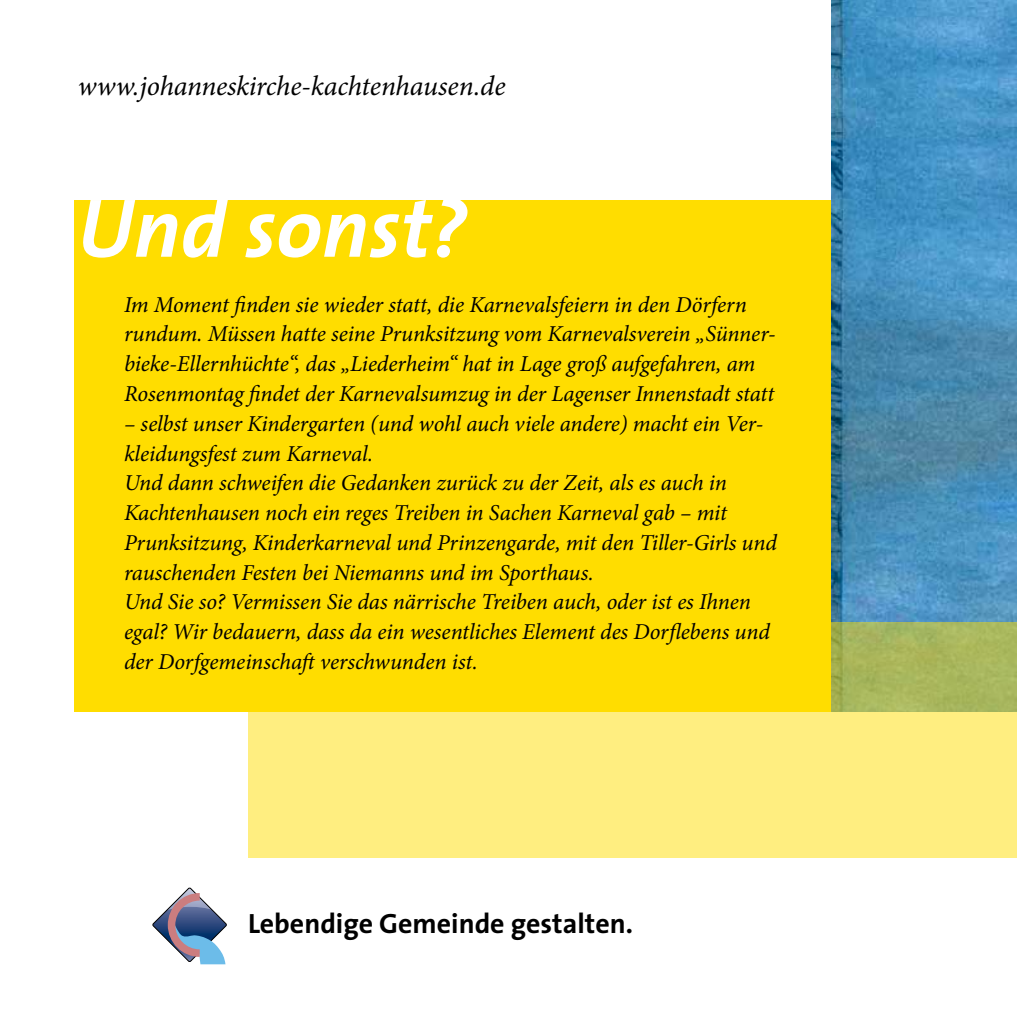
<style>
.page{position:relative;width:1017px;height:1017px;background:#fff}
.page>*{position:absolute;margin:0;border:0;box-sizing:border-box;transform-origin:0 0}
.t1{font:italic 700 84px "The Sans";color:#fff}
.t2{font:italic 28px "Minion Pro";letter-spacing:-.01em;color:#000}
.t3{font:700 28px "The Sans";color:#000}
.t4{font:italic 22.75px/29.8px "Minion Pro";letter-spacing:-.005em;color:#000}
</style>
<div class="page">
<div style="left:74px;top:200px;width:758px;height:512px;background:#fd0"></div>
<img style="left:832px;top:0;width:185px;height:623px">
<svg style="left:248px;top:623px;width:769px;height:235px;fill:#ffee80"></svg>
<svg style="left:153px;top:887px;width:74px;height:77px"></svg>
<p class="t2" style="left:78px;top:67px;width:429px">www.johanneskirche-kachtenhausen.de</p>
<h1 class="t1" style="left:78px;top:158px;width:391px">Und sonst?</h1>
<p class="t4" style="left:124px;top:290px;width:653px">Im Moment finden sie wieder statt, die Karnevalsfeiern in den Dörfern rundum. Müssen hatte seine Prunksitzung vom Karnevalsverein „Sünner&shy;bieke-Ellernhüchte“, das „Liederheim“ hat in Lage groß aufgefahren, am Rosenmontag findet der Karnevalsumzug in der Lagenser Innenstadt statt</p>
<p class="t4" style="left:124px;top:409px;width:654px">– selbst unser Kindergarten (und wohl auch viele andere) macht ein Ver&shy;kleidungsfest zum Karneval.<br>Und dann schweifen die Gedanken zurück zu der Zeit, als es auch in Kachtenhausen noch ein reges Treiben in Sachen Karneval gab – mit Prunksitzung, Kinderkarneval und Prinzengarde, mit den Tiller-Girls und rauschenden Festen bei Niemanns und im Sporthaus.<br>Und Sie so? Vermissen Sie das närrische Treiben auch, oder ist es Ihnen egal? Wir bedauern, dass da ein wesentliches Element des Dorflebens und der Dorfgemeinschaft verschwunden ist.</p>
<p class="t3" style="left:248px;top:900px;width:386px">Lebendige Gemeinde gestalten.</p>
</div>
